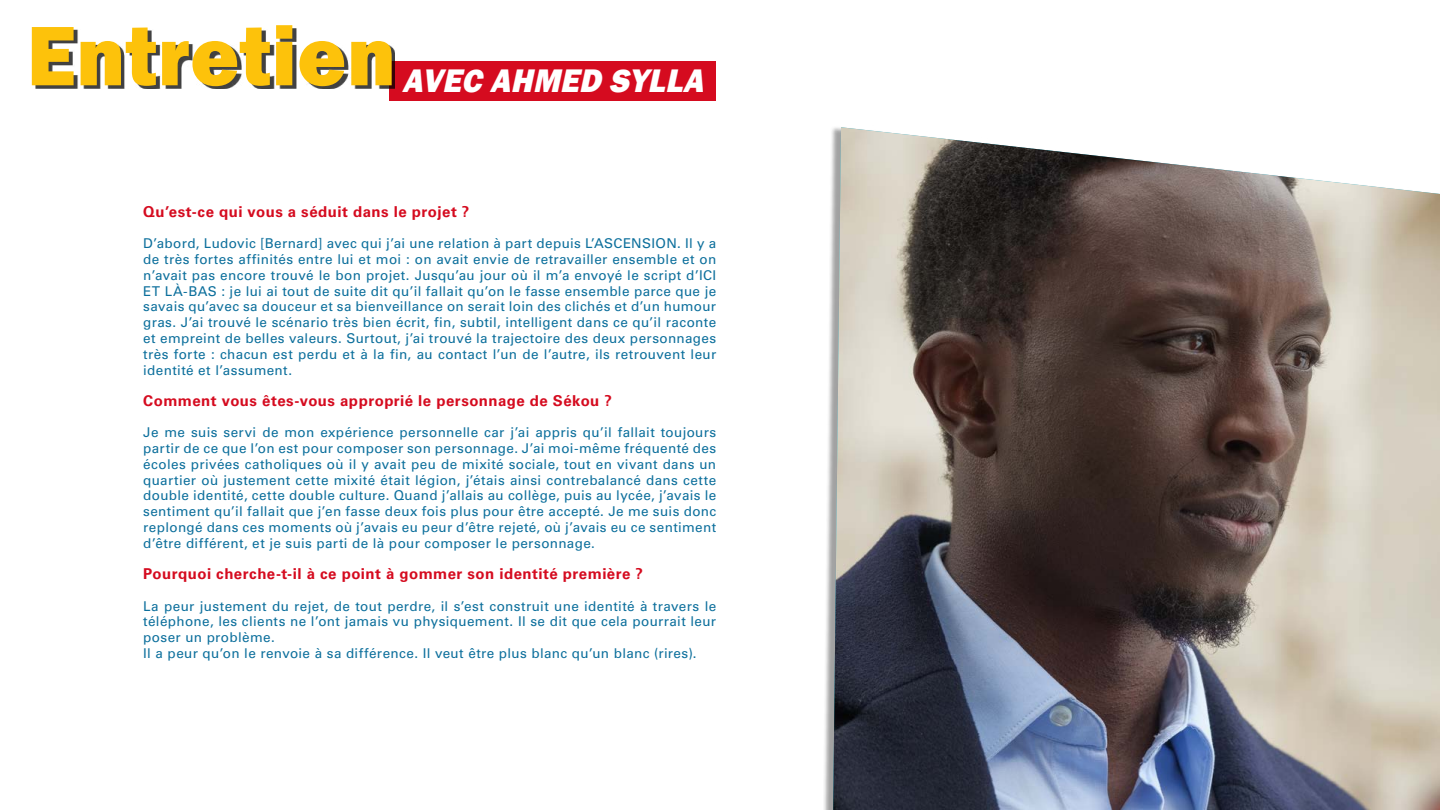
<style>
.page{position:relative;width:1440px;height:810px;background:#fff}
.page>*{position:absolute;margin:0;border:0;box-sizing:border-box;transform-origin:0 0}
.t1{font:800 87.45px "Franklin Gothic";letter-spacing:.01em;color:#fdc20b;scale:.95 1}
.t2{font:italic 800 33.6px "Franklin Gothic";color:#fff;scale:.95 1}
.t3{font:700 15px "Univers LT Std";letter-spacing:.035em;color:#d50b1f}
.t4{font:13.5px/15.8px "Univers LT Std";letter-spacing:.025em;color:#0c6f9c;text-align:justify}
</style>
<div class="page">
<div style="left:822px;top:125px;width:616px;height:685px;background:#000;opacity:.37"></div>
<img style="left:833px;top:127px;width:607px;height:683px">
<div style="left:389px;top:62px;width:327px;height:39px;background:#d50b1f"></div>
<div style="left:35px;top:28px;width:360px;height:61px;background:#000;opacity:.75"></div>
<h1 class="t1" style="left:27px;top:-1px;width:390px">Entretien</h1>
<h2 class="t2" style="left:402px;top:59px;width:328px">AVEC AHMED SYLLA</h2>
<p class="t3" style="left:143px;top:203px;width:328px">Qu’est-ce qui vous a séduit dans le projet ?</p>
<p class="t4" style="left:143px;top:236px;width:575px">D’abord, Ludovic [Bernard] avec qui j’ai une relation à part depuis L’ASCENSION. Il y a de très fortes affinités entre lui et moi : on avait envie de retravailler ensemble et on n’avait pas encore trouvé le bon projet. Jusqu’au jour où il m’a envoyé le script d’ICI ET LÀ-BAS : je lui ai tout de suite dit qu’il fallait qu’on le fasse ensemble parce que je savais qu’avec sa douceur et sa bienveillance on serait loin des clichés et d’un humour gras. J’ai trouvé le scénario très bien écrit, fin, subtil, intelligent dans ce qu’il raconte et empreint de belles valeurs. Surtout, j’ai trouvé la trajectoire des deux personnages très forte : chacun est perdu et à la fin, au contact l’un de l’autre, ils retrouvent leur identité et l’assument.</p>
<p class="t3" style="left:143px;top:392px;width:470px">Comment vous êtes-vous approprié le personnage de Sékou ?</p>
<p class="t4" style="left:143px;top:425px;width:575px">Je me suis servi de mon expérience personnelle car j’ai appris qu’il fallait toujours partir de ce que l’on est pour composer son personnage. J’ai moi-même fréquenté des écoles privées catholiques où il y avait peu de mixité sociale, tout en vivant dans un quartier où justement cette mixité était légion, j’étais ainsi contrebalancé dans cette double identité, cette double culture. Quand j’allais au collège, puis au lycée, j’avais le sentiment qu’il fallait que j’en fasse deux fois plus pour être accepté. Je me suis donc replongé dans ces moments où j’avais eu peur d’être rejeté, où j’avais eu ce sentiment d’être différent, et je suis parti de là pour composer le personnage.</p>
<p class="t3" style="left:143px;top:565px;width:501px">Pourquoi cherche-t-il à ce point à gommer son identité première ?</p>
<p class="t4" style="left:143px;top:598px;width:575px;text-align:left">La peur justement du rejet, de tout perdre, il s’est construit une identité à travers le téléphone, les clients ne l’ont jamais vu physiquement. Il se dit que cela pourrait leur poser un problème.<br>Il a peur qu’on le renvoie à sa différence. Il veut être plus blanc qu’un blanc (rires).</p>
</div>
